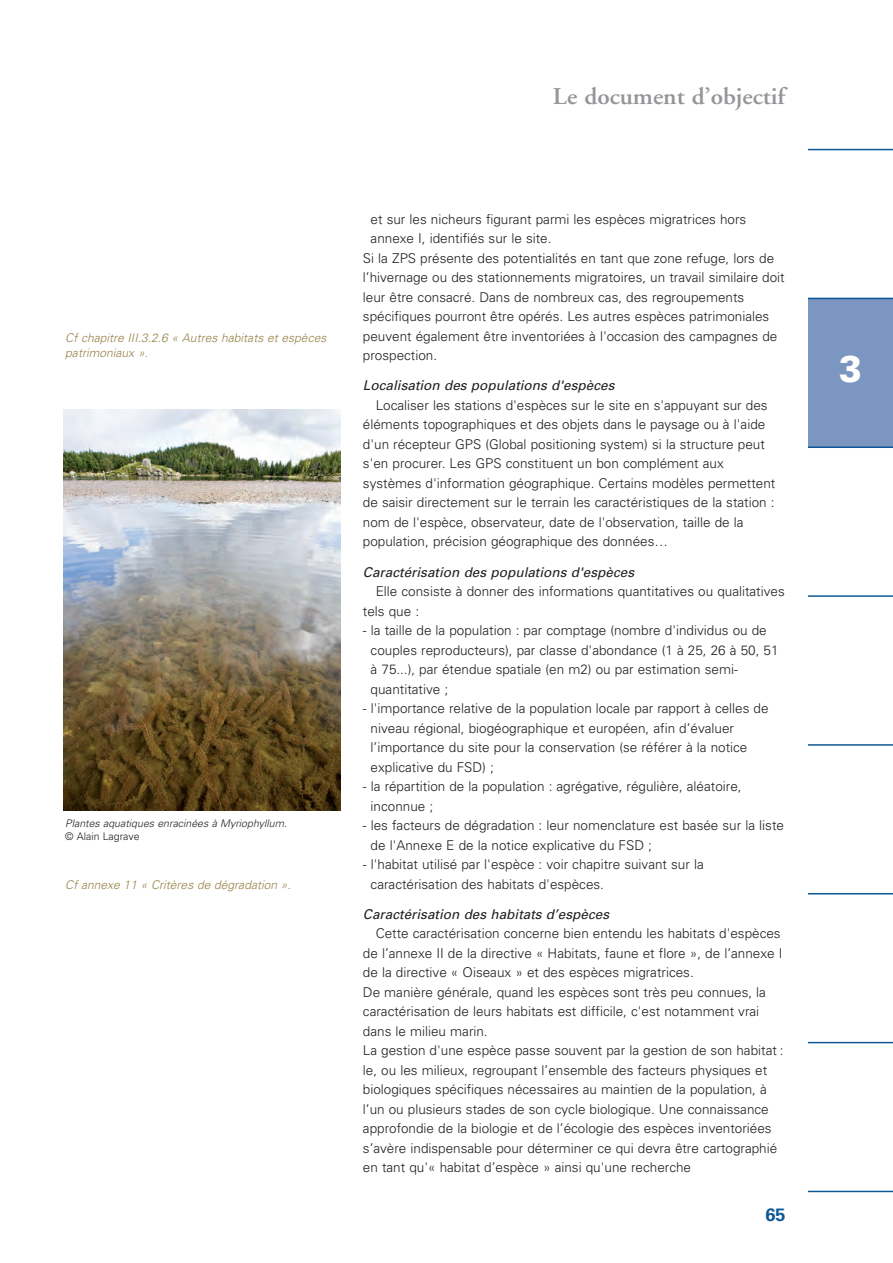
<style>
.page{position:relative;width:893px;height:1263px;background:#fff}
.page>*{position:absolute;margin:0;border:0;box-sizing:border-box;transform-origin:0 0}
.t1{font:900 37.5px "Univers";color:#fff;scale:.9 1}
.t2{font:600 24px "Adobe Garamond";color:#939598;scale:1.05 1}
.t3{font:700 18px "Univers";color:#0c5896}
.t4{font:300 13.5px/19.5px "Univers";color:#231f20}
.t5{font:italic 13.5px "Univers";letter-spacing:.005em;color:#231f20}
.t6{font:italic 300 12px/15px "Univers";letter-spacing:.005em;color:#968249}
.t7{font:italic 300 10.5px "Univers";letter-spacing:.005em;color:#231f20}
.t8{font:300 10.5px "Univers";color:#231f20}
</style>
<div class="page">
<div style="left:808px;top:298px;width:85px;height:148px;background:#7b96c1"></div>
<hr style="left:808px;top:446px;width:85px;height:2px;background:#0c5896">
<hr style="left:808px;top:298px;width:85px;height:1px;background:#0c5896">
<hr style="left:808px;top:149px;width:85px;height:1px;background:#0c5896">
<hr style="left:808px;top:595px;width:85px;height:2px;background:#0c5896">
<hr style="left:808px;top:744px;width:85px;height:2px;background:#0c5896">
<hr style="left:808px;top:893px;width:85px;height:1px;background:#0c5896">
<hr style="left:808px;top:1042px;width:85px;height:1px;background:#0c5896">
<hr style="left:808px;top:1191px;width:85px;height:1px;background:#0c5896">
<img style="left:64px;top:410px;width:276px;height:401px">
<h2 class="t2" style="left:553px;top:87px;width:223px">Le document d’objectif</h2>
<p class="t6" style="left:65px;top:330px;width:263px">Cf chapitre III.3.2.6 « Autres habitats et espèces patrimoniaux ».</p>
<p class="t7" style="left:65px;top:816px;width:223px">Plantes aquatiques enracinées à Myriophyllum.</p>
<p class="t8" style="left:65px;top:830px;width:76px">© Alain Lagrave</p>
<p class="t6" style="left:65px;top:877px;width:227px">Cf annexe 11 « Critères de dégradation ».</p>
<p class="t4" style="left:371px;top:209px;width:377px">et sur les nicheurs figurant parmi les espèces migratrices hors</p>
<p class="t4" style="left:371px;top:229px;width:182px">annexe I, identifiés sur le site.</p>
<p class="t4" style="left:363px;top:248px;width:413px">Si la ZPS présente des potentialités en tant que zone refuge, lors de</p>
<p class="t4" style="left:363px;top:268px;width:423px">l’hivernage ou des stationnements migratoires, un travail similaire doit</p>
<p class="t4" style="left:363px;top:287px;width:383px">leur être consacré. Dans de nombreux cas, des regroupements</p>
<p class="t4" style="left:363px;top:307px;width:408px">spécifiques pourront être opérés. Les autres espèces patrimoniales</p>
<p class="t4" style="left:363px;top:326px;width:416px">peuvent également être inventoriées à l'occasion des campagnes de</p>
<p class="t4" style="left:363px;top:346px;width:76px">prospection.</p>
<p class="t5" style="left:363px;top:381px;width:253px">Localisation des populations d'espèces</p>
<p class="t4" style="left:363px;top:395px;width:414px;text-indent:13px">Localiser les stations d'espèces sur le site en s'appuyant sur des éléments topographiques et des objets dans le paysage ou à l'aide d'un récepteur GPS (Global positioning system) si la structure peut s'en procurer. Les GPS constituent un bon complément aux systèmes d'information géographique. Certains modèles permettent de saisir directement sur le terrain les caractéristiques de la station : nom de l'espèce, observateur, date de l'observation, taille de la population, précision géographique des données…</p>
<p class="t5" style="left:363px;top:567px;width:273px">Caractérisation des populations d'espèces</p>
<p class="t4" style="left:363px;top:581px;width:423px;text-indent:13px">Elle consiste à donner des informations quantitatives ou qualitatives tels que :</p>
<p class="t4" style="left:371px;top:620px;width:409px;text-indent:-8px">- la taille de la population : par comptage (nombre d'individus ou de couples reproducteurs), par classe d'abondance (1 à 25, 26 à 50, 51 à 75...), par étendue spatiale (en m2) ou par estimation semi&shy;quantitative ;</p>
<p class="t4" style="left:371px;top:698px;width:399px;text-indent:-8px">- l'importance relative de la population locale par rapport à celles de niveau régional, biogéographique et européen, afin d’évaluer l’importance du site pour la conservation (se référer à la notice explicative du FSD) ;</p>
<p class="t4" style="left:371px;top:776px;width:372px;text-indent:-8px">- la répartition de la population : agrégative, régulière, aléatoire, inconnue ;</p>
<p class="t4" style="left:371px;top:815px;width:415px;text-indent:-8px">- les facteurs de dégradation : leur nomenclature est basée sur la liste de l'Annexe E de la notice explicative du FSD ;</p>
<p class="t4" style="left:371px;top:854px;width:335px;text-indent:-8px">- l'habitat utilisé par l'espèce : voir chapitre suivant sur la caractérisation des habitats d'espèces.</p>
<p class="t5" style="left:363px;top:909px;width:248px">Caractérisation des habitats d’espèces</p>
<p class="t4" style="left:363px;top:924px;width:422px;text-indent:13px">Cette caractérisation concerne bien entendu les habitats d'espèces de l’annexe II de la directive « Habitats, faune et flore », de l’annexe I de la directive « Oiseaux » et des espèces migratrices.<br>De manière générale, quand les espèces sont très peu connues, la caractérisation de leurs habitats est difficile, c'est notamment vrai dans le milieu marin.<br>La gestion d'une espèce passe souvent par la gestion de son habitat : le, ou les milieux, regroupant l’ensemble des facteurs physiques et biologiques spécifiques nécessaires au maintien de la population, à l’un ou plusieurs stades de son cycle biologique. Une connaissance approfondie de la biologie et de l’écologie des espèces inventoriées s’avère indispensable pour déterminer ce qui devra être cartographié en tant qu'« habitat d’espèce » ainsi qu'une recherche</p>
<h3 class="t3" style="left:765px;top:1208px;width:21px">65</h3>
<h1 class="t1" style="left:839px;top:354px;width:27px">3</h1>
</div>
